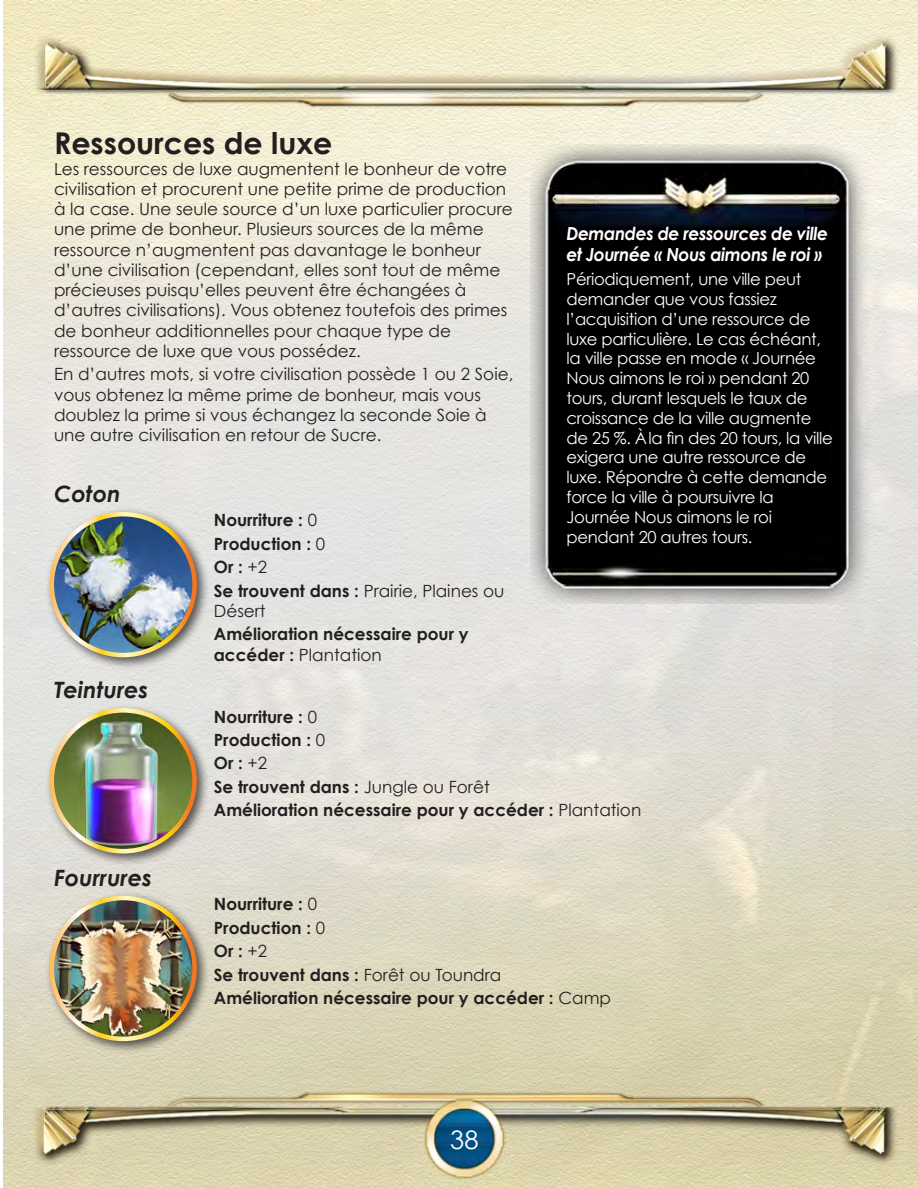
<style>
.page{position:relative;width:918px;height:1188px;background:#fff}
.page>*{position:absolute;margin:0;border:0;box-sizing:border-box;transform-origin:0 0}
.Head_3{font:700 30px "Century Gothic";color:#231f20}
.t1{font:25.5px "Century Gothic";color:#fff}
.Head_4{font:italic 700 22.5px "Century Gothic";color:#231f20}
.sidehead{font:italic 700 18px/21px "Century Gothic";letter-spacing:-.025em;color:#fff;scale:.95 1}
.body_copy{font:16.8px/20.2px "Century Gothic";color:#231f20}
.indent{font:700 16.8px/20.2px "Century Gothic";color:#231f20}
.indent-2{font:16.8px/20.2px "Century Gothic";color:#231f20}
.body_copy-2{font:16.5px/19.8px "Century Gothic";letter-spacing:-.02em;color:#fff}
.s1{font-weight:400}
.s2{font-weight:700}
</style>
<div class="page">
<img style="left:3px;top:0;width:915px;height:1188px">
<div style="left:44px;top:507px;width:165px;height:163px;background:#231f20;opacity:.75"></div>
<img style="left:52px;top:514px;width:143px;height:141px">
<div style="left:50px;top:512px;width:147px;height:145px;border:4px solid #fff;border-radius:50%"></div>
<div style="left:44px;top:703px;width:165px;height:163px;background:#231f20;opacity:.75"></div>
<img style="left:52px;top:710px;width:143px;height:141px">
<div style="left:50px;top:708px;width:147px;height:146px;border:4px solid #fff;border-radius:50%"></div>
<div style="left:44px;top:891px;width:165px;height:163px;background:#231f20;opacity:.75"></div>
<img style="left:52px;top:898px;width:143px;height:141px">
<div style="left:50px;top:896px;width:147px;height:145px;border:4px solid #fff;border-radius:50%"></div>
<img style="left:530px;top:145px;width:348px;height:459px">
<p class="Head_3" style="left:54px;top:125px;width:280px">Ressources de luxe</p>
<p class="body_copy" style="left:54px;top:158px;width:460px">Les ressources de luxe augmentent le bonheur de votre civilisation et procurent une petite prime de production à la case. Une seule source d’un luxe particulier procure une prime de bonheur. Plusieurs sources de la même ressource n’augmentent pas davantage le bonheur d’une civilisation (cependant, elles sont tout de même précieuses puisqu’elles peuvent être échangées à d’autres civilisations). Vous obtenez toutefois des primes de bonheur additionnelles pour chaque type de ressource de luxe que vous possédez.</p>
<p class="body_copy" style="left:54px;top:364px;width:461px">En d’autres mots, si votre civilisation possède 1 ou 2 Soie, vous obtenez la même prime de bonheur, mais vous doublez la prime si vous échangez la seconde Soie à une autre civilisation en retour de Sucre.</p>
<p class="Head_4" style="left:54px;top:479px;width:68px">Coton</p>
<p class="Head_4" style="left:54px;top:675px;width:96px">Teintures</p>
<p class="indent" style="left:214px;top:510px;width:105px">Nourriture : <span class="s1">0</span></p>
<p class="indent" style="left:214px;top:533px;width:113px">Production : <span class="s1">0</span></p>
<p class="indent" style="left:214px;top:557px;width:55px">Or : <span class="s1">+2</span></p>
<p class="indent-2" style="left:214px;top:580px;width:292px"><span class="s2">Se trouvent dans :</span> Prairie, Plaines ou<br>Désert</p>
<p class="indent" style="left:214px;top:624px;width:256px">Amélioration nécessaire pour y accéder : <span class="s1">Plantation</span></p>
<p class="sidehead" style="left:567px;top:222px;width:277px">Demandes de ressources de ville et Journée « Nous aimons le roi »</p>
<p class="body_copy-2" style="left:567px;top:269px;width:268px">Périodiquement, une ville peut demander que vous fassiez l’acquisition d’une ressource de luxe particulière. Le cas échéant, la ville passe en mode « Journée<br>Nous aimons le roi » pendant 20 tours, durant lesquels le taux de croissance de la ville augmente de 25 %. Àla fin des 20 tours, la ville exigera une autre ressource de luxe. Répondre à cette demande force la ville à poursuivre la<br>Journée Nous aimons le roi pendant 20 autres tours.</p>
<p class="Head_4" style="left:54px;top:863px;width:100px">Fourrures</p>
<p class="indent" style="left:214px;top:706px;width:105px">Nourriture : <span class="s1">0</span></p>
<p class="indent" style="left:214px;top:729px;width:113px">Production : <span class="s1">0</span></p>
<p class="indent" style="left:214px;top:753px;width:55px">Or : <span class="s1">+2</span></p>
<p class="indent" style="left:214px;top:776px;width:277px">Se trouvent dans : <span class="s1">Jungle ou Forêt</span></p>
<p class="indent" style="left:214px;top:800px;width:429px">Amélioration nécessaire pour y accéder : <span class="s1">Plantation</span></p>
<p class="indent" style="left:214px;top:894px;width:105px">Nourriture : <span class="s1">0</span></p>
<p class="indent" style="left:214px;top:917px;width:113px">Production : <span class="s1">0</span></p>
<p class="indent" style="left:214px;top:940px;width:55px">Or : <span class="s1">+2</span></p>
<p class="indent" style="left:214px;top:964px;width:289px">Se trouvent dans : <span class="s1">Forêt ou Toundra</span></p>
<p class="indent" style="left:214px;top:987px;width:399px">Amélioration nécessaire pour y accéder : <span class="s1">Camp</span></p>
<h2 class="t1" style="left:450px;top:1125px;width:30px">38</h2>
</div>
